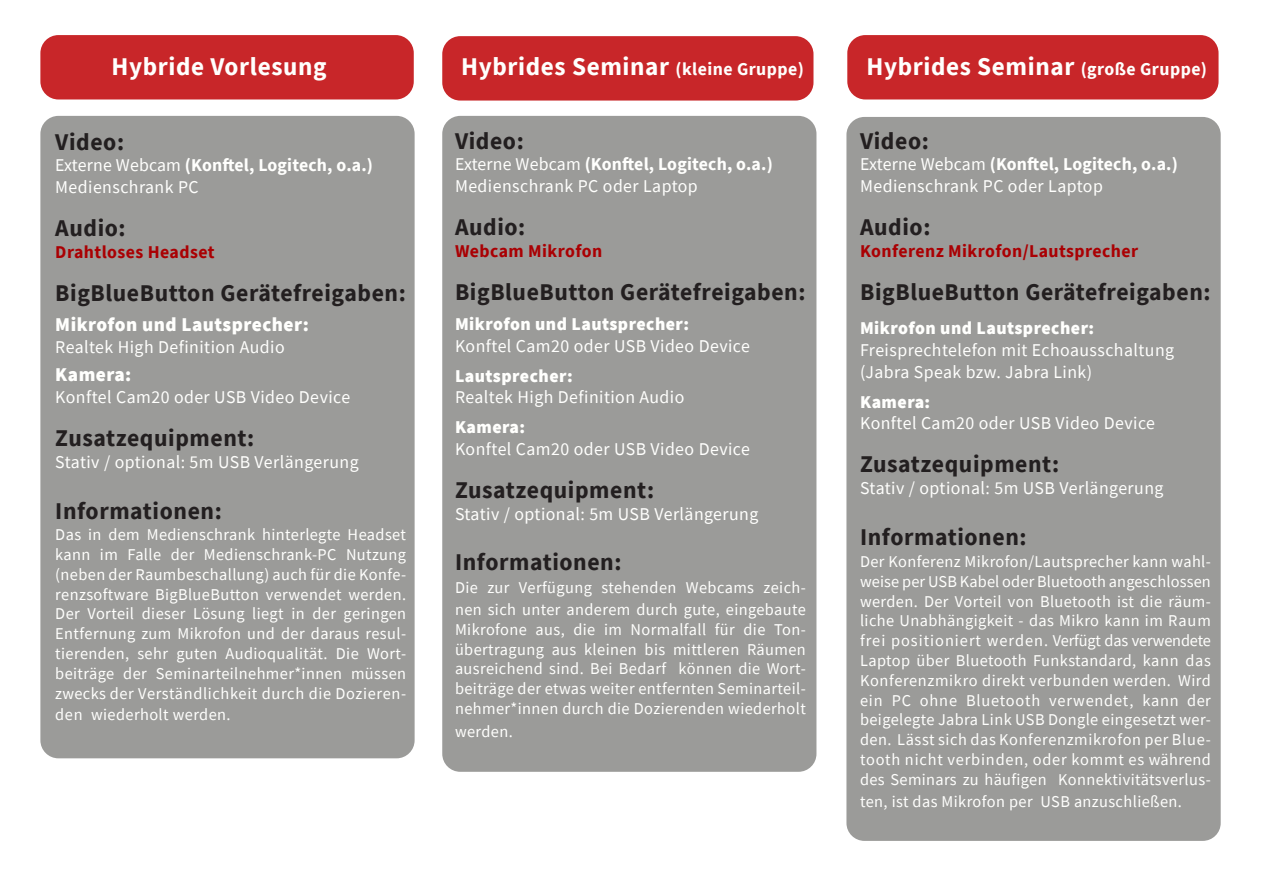
<style>
.page{position:relative;width:1263px;height:893px;background:#fff}
.page>*{position:absolute;margin:0;border:0;box-sizing:border-box;transform-origin:0 0}
.t1{font:700 25.5px "Source Sans Pro";letter-spacing:.025em;color:#fffffd}
.t2{font:700 24px "Source Sans Pro";letter-spacing:.025em;color:#231f20}
.t3{font:900 19.5px "Source Sans Pro";letter-spacing:.025em;color:#fffffd}
.t4{font:18px/21.6px "Source Sans Pro";letter-spacing:.025em;color:#fffffd}
.t5{font:700 18px "Source Sans Pro";letter-spacing:.01em;color:#fffffd}
.t6{font:900 18px "Source Sans Pro";letter-spacing:.025em;color:#fffffd}
.t7{font:700 18px "Source Sans Pro";letter-spacing:.025em;color:#aa0003}
.t8{font:16.5px/19.8px "Source Sans Pro";letter-spacing:.025em;color:#fffffd;text-align:justify}
.s1{font-weight:400}
.s2{font-size:18px}
</style>
<div class="page">
<div style="left:40px;top:35px;width:374px;height:64px;background:#c82629;border-radius:18px"></div>
<div style="left:40px;top:116px;width:375px;height:642px;background:#9b9b99;border-radius:18px"></div>
<div style="left:442px;top:36px;width:371px;height:65px;background:#c82629;border-radius:18px"></div>
<div style="left:442px;top:116px;width:374px;height:656px;background:#9b9b99;border-radius:18px"></div>
<div style="left:847px;top:35px;width:371px;height:64px;background:#c82629;border-radius:18px"></div>
<div style="left:846px;top:117px;width:375px;height:724px;background:#9b9b99;border-radius:18px"></div>
<p class="t1" style="left:111px;top:49px;width:217px">Hybride Vorlesung</p>
<p class="t2" style="left:55px;top:126px;width:70px">Video:</p>
<p class="t5" style="left:55px;top:153px;width:319px"><span class="s1">Externe Webcam</span> (Konftel, Logitech, o.a.)</p>
<p class="t4" style="left:55px;top:176px;width:145px">Medienschrank PC</p>
<p class="t2" style="left:55px;top:212px;width:72px">Audio:</p>
<p class="t7" style="left:55px;top:240px;width:161px">Drahtloses Headset</p>
<p class="t2" style="left:55px;top:277px;width:352px">BigBlueButton Gerätefreigaben:</p>
<p class="t3" style="left:55px;top:311px;width:255px">Mikrofon und Lautsprecher:</p>
<p class="t4" style="left:55px;top:336px;width:231px">Realtek High Definition Audio</p>
<p class="t3" style="left:55px;top:361px;width:78px">Kamera:</p>
<p class="t4" style="left:55px;top:386px;width:296px">Konftel Cam20 oder USB Video Device</p>
<p class="t2" style="left:55px;top:422px;width:201px">Zusatzequipment:</p>
<p class="t4" style="left:55px;top:451px;width:305px">Stativ / optional: 5m USB Verlängerung</p>
<p class="t2" style="left:55px;top:495px;width:168px">Informationen:</p>
<p class="t8" style="left:55px;top:525px;width:352px">Das in dem Medienschrank hinterlegte Headset kann im Falle der Medienschrank-PC Nutzung (neben der Raumbeschallung) auch für die Konfe&shy;renzsoftware BigBlueButton verwendet werden.<br>Der Vorteil dieser Lösung liegt in der geringen Entfernung zum Mikrofon und der daraus resul&shy;tierenden, sehr guten Audioqualität. Die Wort&shy;beiträge der Seminarteilnehmer*innen müssen zwecks der Verständlichkeit durch die Dozieren-</p>
<p class="t8" style="left:55px;top:705px;width:177px">den wiederholt werden.</p>
<p class="t1" style="left:461px;top:50px;width:344px">Hybrides Seminar <span class="s2">(kleine Gruppe)</span></p>
<p class="t2" style="left:455px;top:125px;width:70px">Video:</p>
<p class="t5" style="left:455px;top:152px;width:319px"><span class="s1">Externe Webcam</span> (Konftel, Logitech, o.a.)</p>
<p class="t4" style="left:455px;top:175px;width:244px">Medienschrank PC oder Laptop</p>
<p class="t2" style="left:455px;top:211px;width:72px">Audio:</p>
<p class="t7" style="left:455px;top:239px;width:149px">Webcam Mikrofon</p>
<p class="t2" style="left:455px;top:276px;width:352px">BigBlueButton Gerätefreigaben:</p>
<p class="t6" style="left:455px;top:312px;width:236px">Mikrofon und Lautsprecher:</p>
<p class="t4" style="left:455px;top:335px;width:296px">Konftel Cam20 oder USB Video Device</p>
<p class="t6" style="left:455px;top:363px;width:119px">Lautsprecher:</p>
<p class="t4" style="left:455px;top:386px;width:231px">Realtek High Definition Audio</p>
<p class="t6" style="left:455px;top:415px;width:72px">Kamera:</p>
<p class="t4" style="left:455px;top:438px;width:296px">Konftel Cam20 oder USB Video Device</p>
<p class="t2" style="left:455px;top:474px;width:201px">Zusatzequipment:</p>
<p class="t4" style="left:455px;top:503px;width:305px">Stativ / optional: 5m USB Verlängerung</p>
<p class="t2" style="left:455px;top:546px;width:168px">Informationen:</p>
<p class="t8" style="left:455px;top:576px;width:352px;line-height:22.5px">Die zur Verfügung stehenden Webcams zeich&shy;nen sich unter anderem durch gute, eingebaute</p>
<p class="t8" style="left:455px;top:619px;width:352px">Mikrofone aus, die im Normalfall für die Ton&shy;übertragung aus kleinen bis mittleren Räumen ausreichend sind. Bei Bedarf können die Wort&shy;beiträge der etwas weiter entfernten Seminarteil&shy;nehmer*innen durch die Dozierenden wiederholt</p>
<p class="t8" style="left:455px;top:721px;width:59px">werden.</p>
<p class="t1" style="left:866px;top:50px;width:342px">Hybrides Seminar <span class="s2">(große Gruppe)</span></p>
<p class="t2" style="left:860px;top:125px;width:70px">Video:</p>
<p class="t5" style="left:860px;top:152px;width:319px"><span class="s1">Externe Webcam</span> (Konftel, Logitech, o.a.)</p>
<p class="t4" style="left:860px;top:175px;width:244px">Medienschrank PC oder Laptop</p>
<p class="t2" style="left:860px;top:211px;width:72px">Audio:</p>
<p class="t7" style="left:860px;top:239px;width:280px">Konferenz Mikrofon/Lautsprecher</p>
<p class="t2" style="left:860px;top:276px;width:352px">BigBlueButton Gerätefreigaben:</p>
<p class="t6" style="left:860px;top:316px;width:236px">Mikrofon und Lautsprecher:</p>
<p class="t4" style="left:860px;top:339px;width:316px">Freisprechtelefon mit Echoausschaltung (Jabra Speak bzw. Jabra Link)</p>
<p class="t6" style="left:860px;top:389px;width:72px">Kamera:</p>
<p class="t4" style="left:860px;top:412px;width:296px">Konftel Cam20 oder USB Video Device</p>
<p class="t2" style="left:860px;top:448px;width:201px">Zusatzequipment:</p>
<p class="t4" style="left:860px;top:477px;width:305px">Stativ / optional: 5m USB Verlängerung</p>
<p class="t2" style="left:860px;top:520px;width:168px">Informationen:</p>
<p class="t8" style="left:860px;top:551px;width:352px">Der Konferenz Mikrofon/Lautsprecher kann wahl&shy;weise per USB Kabel oder Bluetooth angeschlossen werden. Der Vorteil von Bluetooth ist die räum&shy;liche Unabhängigkeit - das Mikro kann im Raum frei positioniert werden. Verfügt das verwendete Laptop über Bluetooth Funkstandard, kann das Konferenzmikro direkt verbunden werden. Wird ein PC ohne Bluetooth verwendet, kann der beigelegte Jabra Link USB Dongle eingesetzt wer&shy;den. Lässt sich das Konferenzmikrofon per Blue&shy;tooth nicht verbinden, oder kommt es während des Seminars zu häufigen Konnektivitätsverlus-</p>
<p class="t8" style="left:860px;top:792px;width:323px">ten, ist das Mikrofon per USB anzuschließen.</p>
</div>
